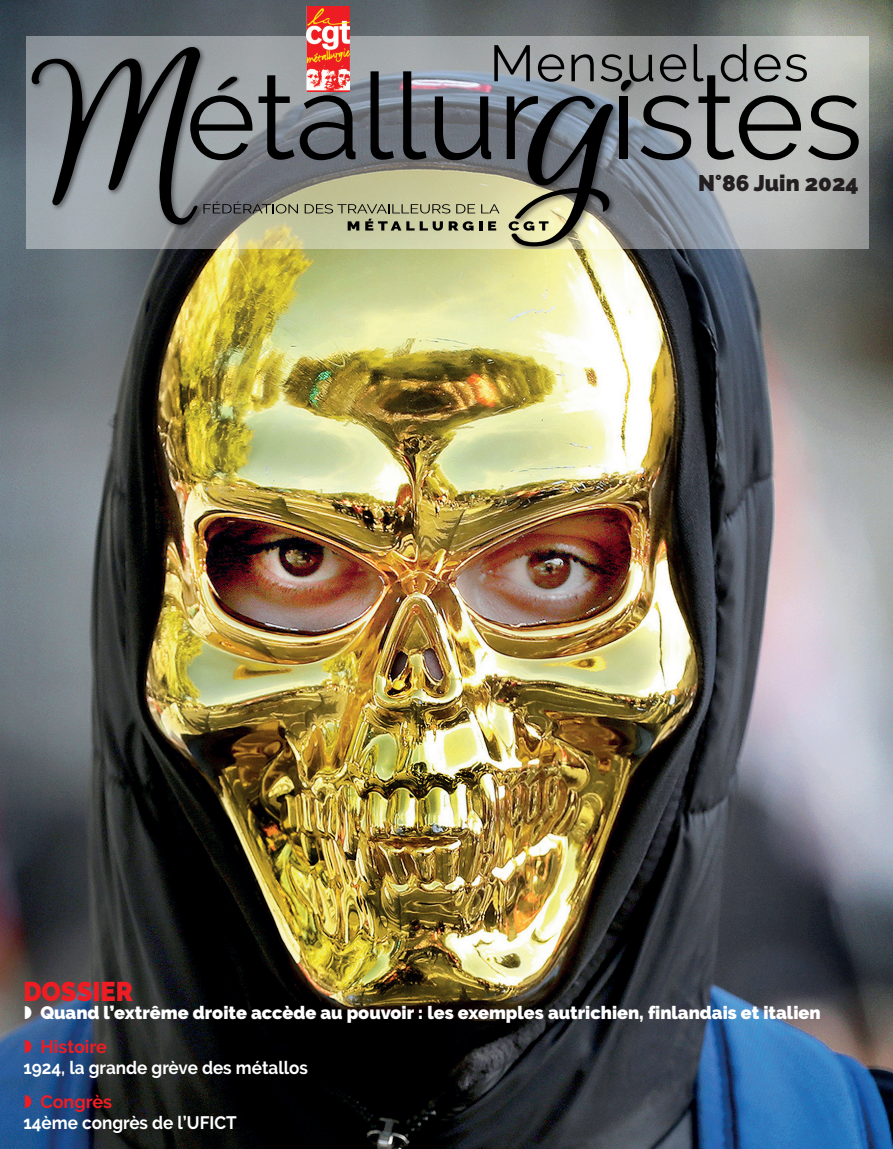
<style>
.page{position:relative;width:893px;height:1149px;background:#fff}
.page>*{position:absolute;margin:0;border:0;box-sizing:border-box;transform-origin:0 0}
.t1{font:900 27px "Raleway";color:#ee1d23;scale:.94 1}
.t2{font:900 22.5px "Raleway";color:#231f20}
.t3{font:900 18px "Raleway";color:#fff}
.t4{font:700 18px "Raleway";color:#fff;scale:.95 1}
.t5{font:700 18px "Raleway";color:#ee1d23}
</style>
<div class="page">
<img style="left:0;top:0;width:893px;height:1148px">
<svg style="left:27px;top:36px;width:842px;height:212px;background:#a4a8a5"></svg>
<svg style="left:27px;top:44px;width:832px;height:202px;background:#848785"></svg>
<img style="left:307px;top:7px;width:43px;height:85px">
<svg style="left:25px;top:1005px;width:6px;height:13px"></svg>
<svg style="left:25px;top:1039px;width:6px;height:13px"></svg>
<svg style="left:25px;top:1094px;width:6px;height:13px"></svg>
<p class="t2" style="left:698px;top:170px;width:162px">N°86 Juin 2024</p>
<h1 class="t1" style="left:23px;top:975px;width:118px">DOSSIER</h1>
<p class="t3" style="left:40px;top:1002px;width:782px">Quand l’extrême droite accède au pouvoir : les exemples autrichien, finlandais et italien</p>
<p class="t5" style="left:40px;top:1036px;width:68px">Histoire</p>
<p class="t4" style="left:23px;top:1057px;width:301px">1924, la grande grève des métallos</p>
<p class="t5" style="left:40px;top:1090px;width:73px">Congrès</p>
<p class="t4" style="left:23px;top:1111px;width:226px">14ème congrès de l’UFICT</p>
</div>
